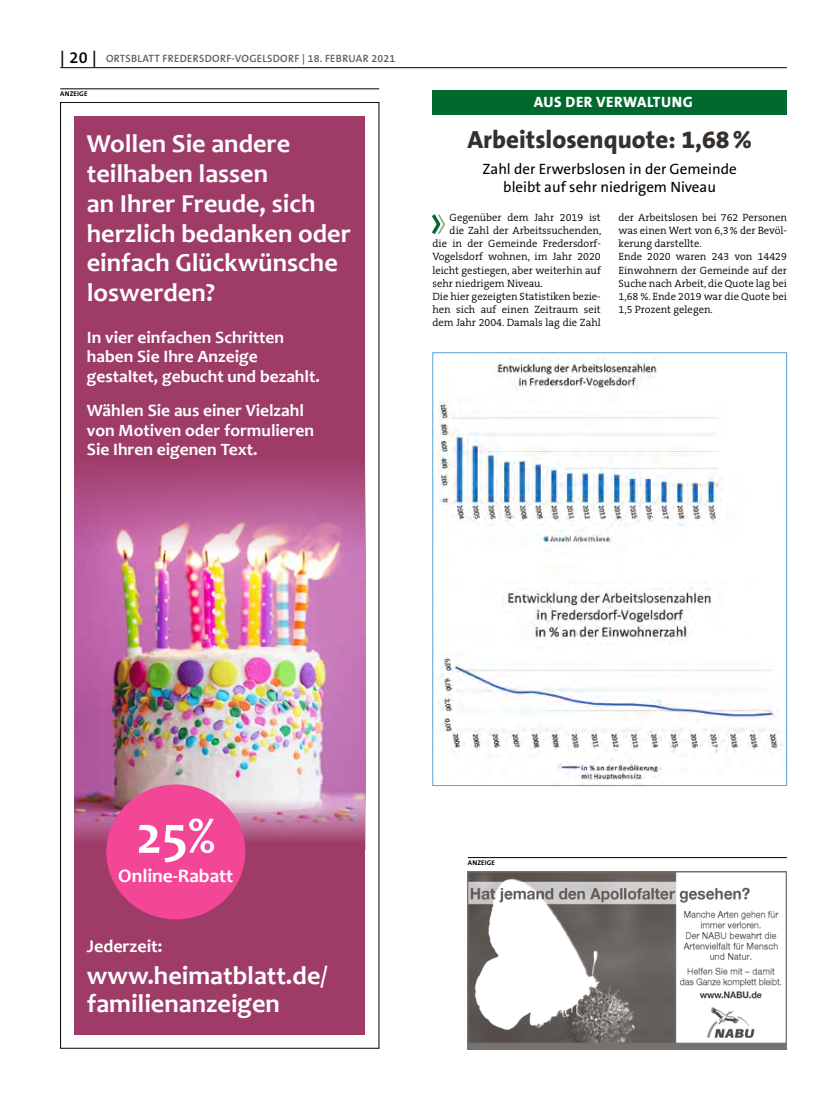
<style>
.page{position:relative;width:833px;height:1117px;background:#fff}
.page>*{position:absolute;margin:0;border:0;box-sizing:border-box;transform-origin:0 0}
.t1{font:700 53.75px "Candara";color:#fff}
.t2{font:700 26px/29.6px "Candara";color:#fff}
.t3{font:800 25px "The Sans B W8";color:#36302d}
.t4{font:700 19.25px "Candara";color:#fff}
.t5{font:700 17.88px "Candara";color:#fff}
.t6{font:700 17.25px/19.8px "Candara";color:#fff}
.t7{font:15px/17.5px "The Sans B W5 Plain";color:#000;text-align:center}
.t8{font:800 15px "The Sans B W8";letter-spacing:.035em;color:#fff}
.t9{font:300 10.62px/13.1px "The Serif B W4";color:#000}
.t10{font:600 10.62px "The Sans B W6";letter-spacing:.03em;color:#615c58}
.t11{font:700 6.88px "The Sans B W7";letter-spacing:.025em;color:#000}
.s1{font-size:16.25px;color:#000}
</style>
<div class="page">
<hr style="left:60px;top:67px;width:727px;height:1px;background:#000">
<div style="left:432px;top:90px;width:355px;height:24px;background:#00692d"></div>
<hr style="left:60px;top:88px;width:319px;height:1px;background:#000">
<hr style="left:468px;top:857px;width:319px;height:1px;background:#000">
<svg style="left:432px;top:214px;width:13px;height:21px"></svg>
<img style="left:437px;top:358px;width:345px;height:423px">
<div style="left:432px;top:352px;width:355px;height:433px;border:1px solid #57a2d3"></div>
<div style="left:74px;top:116px;width:291px;height:918px;background:#9e3c67"></div>
<img style="left:74px;top:467px;width:291px;height:326px">
<img style="left:74px;top:793px;width:291px;height:71px">
<div style="left:106px;top:784px;width:139px;height:135px;background:#f34697;border-radius:50%"></div>
<img style="left:468px;top:871px;width:319px;height:177px">
<p class="t10" style="left:60px;top:52px;width:336px"><span class="s1">| 20 |</span> ORTSBLATT FREDERSDORF-VOGELSDORF | 18. FEBRUAR 2021</p>
<p class="t11" style="left:60px;top:89px;width:29px">ANZEIGE</p>
<h2 class="t2" style="left:87px;top:129px;width:265px">Wollen Sie andere teilhaben lassen<br>an Ihrer Freude, sich herzlich bedanken oder einfach Glückwünsche loswerden?</h2>
<h3 class="t6" style="left:87px;top:327px;width:234px">In vier einfachen Schritten haben Sie Ihre Anzeige gestaltet, gebucht und bezahlt.</h3>
<h3 class="t6" style="left:87px;top:400px;width:229px">Wählen Sie aus einer Vielzahl von Motiven oder formulieren<br>Sie Ihren eigenen Text.</h3>
<h3 class="t8" style="left:533px;top:92px;width:161px">AUS DER VERWALTUNG</h3>
<h3 class="t3" style="left:467px;top:123px;width:286px">Arbeitslosenquote: 1,68%</h3>
<h3 class="t7" style="left:482px;top:160px;width:256px">Zahl der Erwerbslosen in der Gemeinde bleibt auf sehr niedrigem Niveau</h3>
<p class="t9" style="left:449px;top:211px;width:153px">Gegenüber dem Jahr 2019 ist</p>
<p class="t9" style="left:449px;top:224px;width:153px">die Zahl der Arbeitssuchenden,</p>
<p class="t9" style="left:432px;top:237px;width:170px">die in der Gemeinde Fredersdorf-</p>
<p class="t9" style="left:432px;top:250px;width:170px">Vogelsdorf wohnen, im Jahr 2020</p>
<p class="t9" style="left:432px;top:263px;width:170px">leicht gestiegen, aber weiterhin auf</p>
<p class="t9" style="left:432px;top:276px;width:112px">sehr niedrigem Niveau.</p>
<p class="t9" style="left:432px;top:290px;width:170px">Die hier gezeigten Statistiken bezie-</p>
<p class="t9" style="left:432px;top:303px;width:170px">hen sich auf einen Zeitraum seit</p>
<p class="t9" style="left:432px;top:316px;width:170px">dem Jahr 2004. Damals lag die Zahl</p>
<p class="t9" style="left:618px;top:211px;width:170px">der Arbeitslosen bei 762 Personen was einen Wert von 6,3% der Bevöl&shy;kerung darstellte.<br>Ende 2020 waren 243 von 14429<br>Einwohnern der Gemeinde auf der<br>Suche nach Arbeit, die Quote lag bei<br>1,68 %. Ende 2019 war die Quote bei<br>1,5 Prozent gelegen.</p>
<h1 class="t1" style="left:136px;top:802px;width:81px">25%</h1>
<h3 class="t4" style="left:118px;top:864px;width:117px">Online-Rabatt</h3>
<h3 class="t5" style="left:87px;top:935px;width:77px">Jederzeit:</h3>
<h2 class="t2" style="left:87px;top:961px;width:242px;line-height:28.4px">www.heimatblatt.de/ familienanzeigen</h2>
<p class="t11" style="left:468px;top:858px;width:29px">ANZEIGE</p>
</div>
